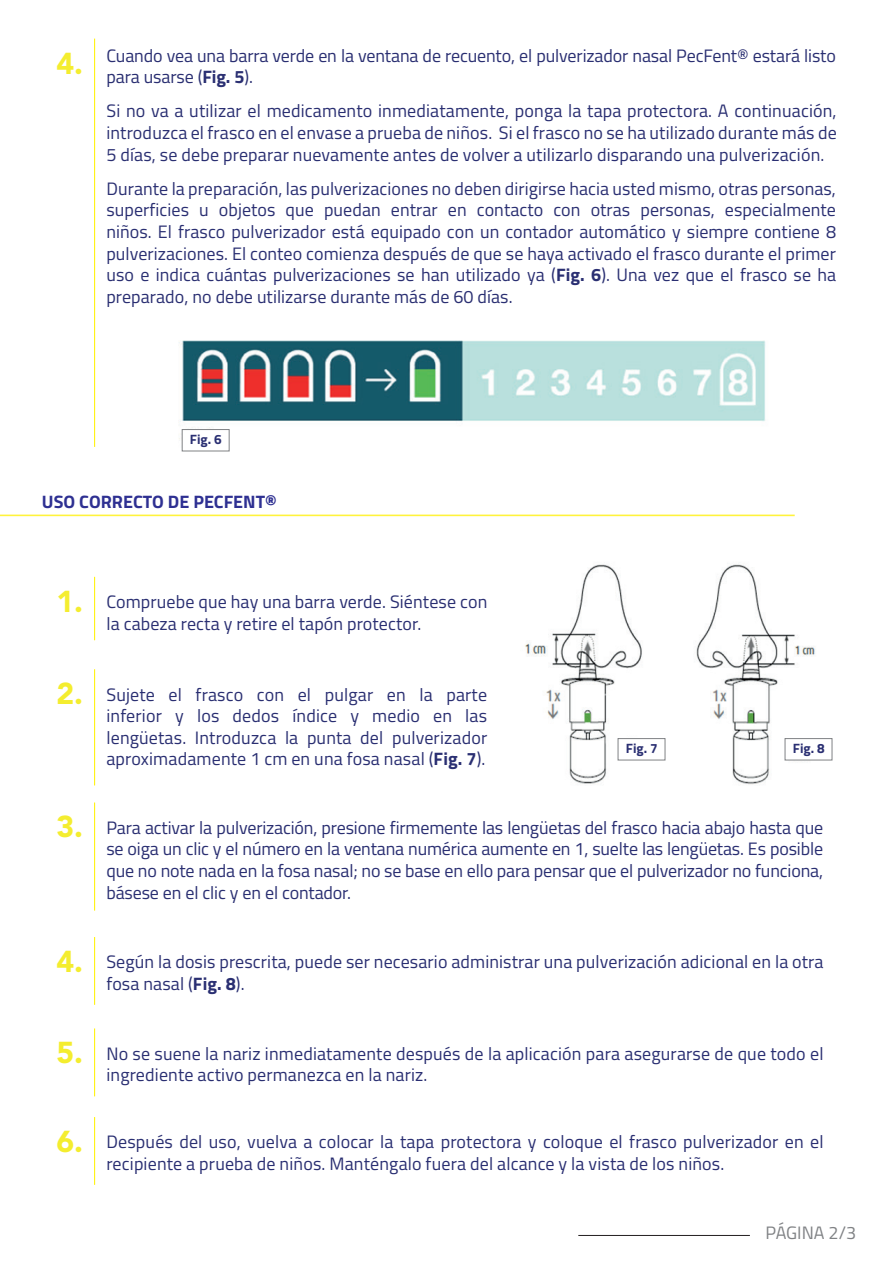
<style>
.page{position:relative;width:893px;height:1263px;background:#fff}
.page>*{position:absolute;margin:0;border:0;box-sizing:border-box;transform-origin:0 0}
.t1{font:900 30px "Avenir LT Std";color:#f4ed2f}
.t2{font:18px/21.6px "Titillium";letter-spacing:.005em;color:#2a2f72}
.t3{font:700 18px "Titillium";color:#2e3092}
.t4{font:18px "Titillium";color:#808285}
.t5{font:700 13.5px "Titillium";color:#2a2f72}
.s1{font-weight:700}
</style>
<div class="page">
<hr style="left:94px;top:39px;width:1px;height:408px;background:#fff101">
<img style="left:179px;top:340px;width:587px;height:112px">
<hr style="left:0;top:515px;width:795px;height:1px;background:#fff33c">
<img style="left:525px;top:564px;width:308px;height:221px">
<hr style="left:94px;top:577px;width:1px;height:63px;background:#fff101">
<hr style="left:94px;top:669px;width:1px;height:116px;background:#fff101">
<hr style="left:94px;top:802px;width:1px;height:108px;background:#fff101">
<hr style="left:94px;top:937px;width:1px;height:68px;background:#fff101">
<hr style="left:94px;top:1028px;width:1px;height:68px;background:#fff101">
<hr style="left:94px;top:1117px;width:1px;height:68px;background:#fff101">
<hr style="left:578px;top:1235px;width:172px;height:1px;background:#231f20">
<div style="left:182px;top:429px;width:47px;height:22px;background:#fff;border:1px solid #808285"></div>
<div style="left:618px;top:738px;width:47px;height:22px;background:#fff;border:1px solid #808285"></div>
<div style="left:785px;top:738px;width:47px;height:22px;background:#fff;border:1px solid #808285"></div>
<h1 class="t1" style="left:57px;top:45px;width:28px">4.</h1>
<p class="t2" style="left:106px;top:44px;width:731px">Cuando vea una barra verde en la ventana de recuento, el pulverizador nasal PecFent® estará listo para usarse (<span class="s1">Fig. 5</span>).</p>
<p class="t2" style="left:106px;top:99px;width:732px;text-align:justify">Si no va a utilizar el medicamento inmediatamente, ponga la tapa protectora. A continuación, introduzca el frasco en el envase a prueba de niños. Si el frasco no se ha utilizado durante más de 5 días, se debe preparar nuevamente antes de volver a utilizarlo disparando una pulverización.</p>
<p class="t2" style="left:106px;top:177px;width:731px;text-align:justify">Durante la preparación, las pulverizaciones no deben dirigirse hacia usted mismo, otras personas, superficies u objetos que puedan entrar en contacto con otras personas, especialmente niños. El frasco pulverizador está equipado con un contador automático y siempre contiene 8 pulverizaciones. El conteo comienza después de que se haya activado el frasco durante el primer uso e indica cuántas pulverizaciones se han utilizado ya (<span class="s1">Fig. 6</span>). Una vez que el frasco se ha preparado, no debe utilizarse durante más de 60 días.</p>
<p class="t5" style="left:190px;top:428px;width:33px">Fig. 6</p>
<p class="t3" style="left:42px;top:488px;width:236px">USO CORRECTO DE PECFENT®</p>
<h1 class="t1" style="left:57px;top:583px;width:28px">1.</h1>
<p class="t2" style="left:106px;top:590px;width:382px">Compruebe que hay una barra verde. Siéntese con la cabeza recta y retire el tapón protector.</p>
<h1 class="t1" style="left:57px;top:675px;width:28px">2.</h1>
<p class="t2" style="left:106px;top:682px;width:382px;text-align:justify">Sujete el frasco con el pulgar en la parte inferior y los dedos índice y medio en las lengüetas. Introduzca la punta del pulverizador aproximadamente 1 cm en una fosa nasal (<span class="s1">Fig. 7</span>).</p>
<p class="t5" style="left:626px;top:737px;width:33px">Fig. 7</p>
<p class="t5" style="left:793px;top:737px;width:33px">Fig. 8</p>
<h1 class="t1" style="left:57px;top:809px;width:28px">3.</h1>
<p class="t2" style="left:106px;top:816px;width:718px;text-align:justify">Para activar la pulverización, presione firmemente las lengüetas del frasco hacia abajo hasta que se oiga un clic y el número en la ventana numérica aumente en 1, suelte las lengüetas. Es posible que no note nada en la fosa nasal; no se base en ello para pensar que el pulverizador no funciona, básese en el clic y en el contador.</p>
<h1 class="t1" style="left:57px;top:943px;width:28px">4.</h1>
<p class="t2" style="left:106px;top:950px;width:719px">Según la dosis prescrita, puede ser necesario administrar una pulverización adicional en la otra fosa nasal (<span class="s1">Fig. 8</span>).</p>
<h1 class="t1" style="left:57px;top:1035px;width:28px">5.</h1>
<p class="t2" style="left:106px;top:1042px;width:719px">No se suene la nariz inmediatamente después de la aplicación para asegurarse de que todo el ingrediente activo permanezca en la nariz.</p>
<h1 class="t1" style="left:57px;top:1123px;width:28px">6.</h1>
<p class="t2" style="left:106px;top:1130px;width:719px">Después del uso, vuelva a colocar la tapa protectora y coloque el frasco pulverizador en el recipiente a prueba de niños. Manténgalo fuera del alcance y la vista de los niños.</p>
<p class="t4" style="left:766px;top:1220px;width:92px">PÁGINA 2/3</p>
</div>
